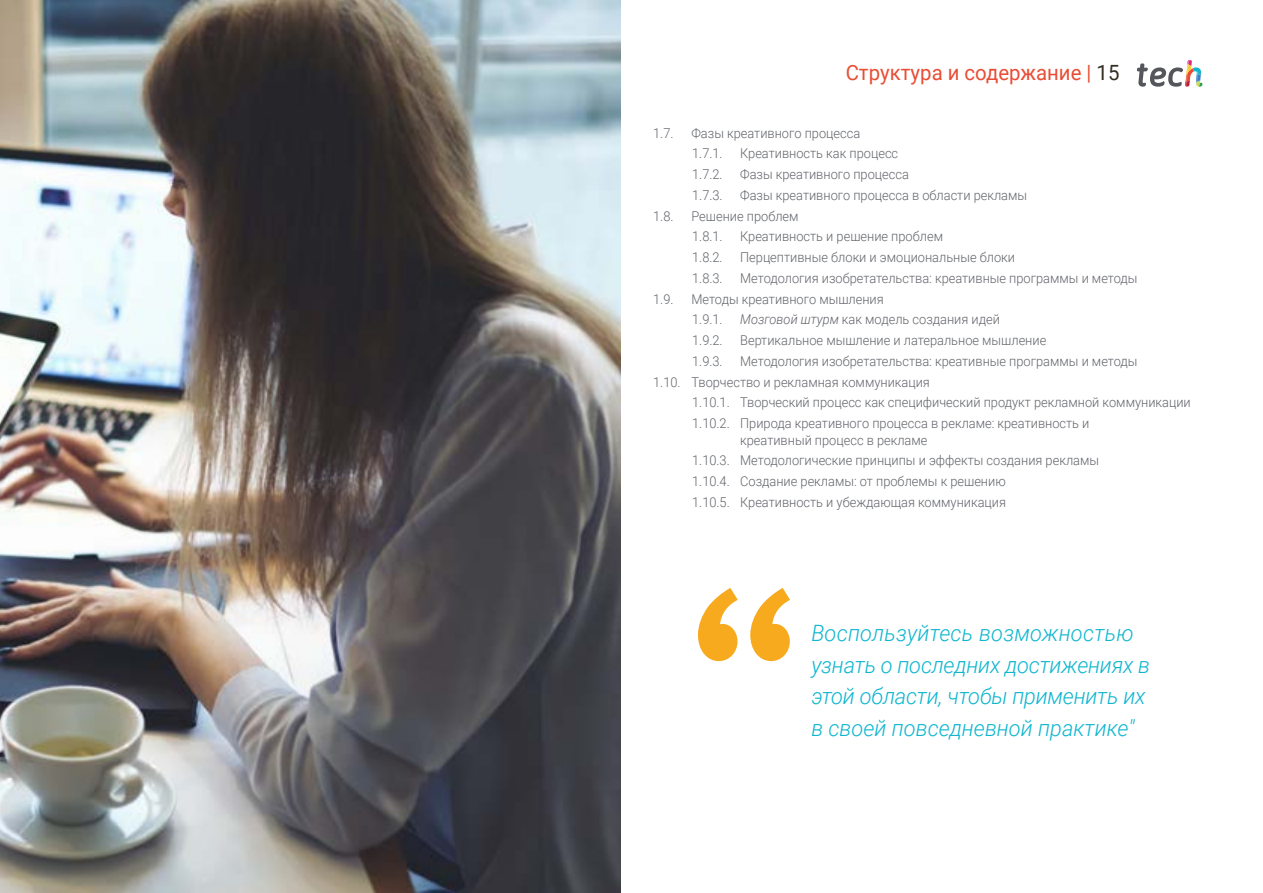
<style>
.page{position:relative;width:1263px;height:893px;background:#fff}
.page>*{position:absolute;margin:0;border:0;box-sizing:border-box;transform-origin:0 0}
.t1{font:italic 300 22.5px/31.5px "Roboto";letter-spacing:-.01em;color:#0fb6cf}
.t2{font:21px "Roboto";color:#e94d35}
.t3{font:300 13.5px/20.7px "Roboto";color:#61646a;scale:.95 1}
.s1{color:#312e20}
.s2{font-style:italic}
</style>
<div class="page">
<img style="left:0;top:0;width:621px;height:893px">
<svg style="left:1137px;top:60px;width:65px;height:27px"></svg>
<svg style="left:698px;top:588px;width:92px;height:73px"></svg>
<h2 class="t2" style="left:846px;top:57px;width:275px">Структура и содержание | <span class="s1">15</span></h2>
<p class="t3" style="left:653px;top:122px;width:23px">1.7.</p>
<p class="t3" style="left:691px;top:122px;width:179px">Фазы креативного процесса<br>1.7.1.</p>
<p class="t3" style="left:740px;top:143px;width:168px">Креативность как процесс</p>
<p class="t3" style="left:692px;top:164px;width:34px">1.7.2.</p>
<p class="t3" style="left:740px;top:164px;width:179px">Фазы креативного процесса</p>
<p class="t3" style="left:692px;top:184px;width:34px">1.7.3.</p>
<p class="t3" style="left:740px;top:184px;width:304px">Фазы креативного процесса в области рекламы</p>
<p class="t3" style="left:653px;top:205px;width:23px">1.8.</p>
<p class="t3" style="left:691px;top:205px;width:114px">Решение проблем<br>1.8.1.</p>
<p class="t3" style="left:740px;top:226px;width:215px">Креативность и решение проблем</p>
<p class="t3" style="left:692px;top:247px;width:34px">1.8.2.</p>
<p class="t3" style="left:740px;top:247px;width:291px">Перцептивные блоки и эмоциональные блоки</p>
<p class="t3" style="left:692px;top:267px;width:34px">1.8.3.</p>
<p class="t3" style="left:740px;top:267px;width:420px">Методология изобретательства: креативные программы и методы</p>
<p class="t3" style="left:653px;top:288px;width:23px">1.9.</p>
<p class="t3" style="left:691px;top:288px;width:204px">Методы креативного мышления<br>1.9.1.</p>
<p class="t3" style="left:740px;top:309px;width:275px"><span class="s2">Мозговой штурм</span> как модель создания идей</p>
<p class="t3" style="left:692px;top:330px;width:34px">1.9.2.</p>
<p class="t3" style="left:740px;top:330px;width:324px">Вертикальное мышление и латеральное мышление</p>
<p class="t3" style="left:692px;top:350px;width:34px">1.9.3.</p>
<p class="t3" style="left:653px;top:350px;width:511px;text-indent:87px">Методология изобретательства: креативные программы и методы<br>1.10. Творчество и рекламная коммуникация</p>
<p class="t3" style="left:692px;top:392px;width:526px">1.10.1. Творческий процесс как специфический продукт рекламной коммуникации<br>1.10.2. Природа креативного процесса в рекламе: креативность и</p>
<p class="t3" style="left:692px;top:429px;width:430px;text-indent:48px">креативный процесс в рекламе<br>1.10.3. Методологические принципы и эффекты создания рекламы 1.10.4. Создание рекламы: от проблемы к решению<br>1.10.5. Креативность и убеждающая коммуникация</p>
<h1 class="t1" style="left:811px;top:617px;width:340px">Воспользуйтесь возможностью узнать о последних достижениях в этой области, чтобы применить их в своей повседневной практике"</h1>
</div>
